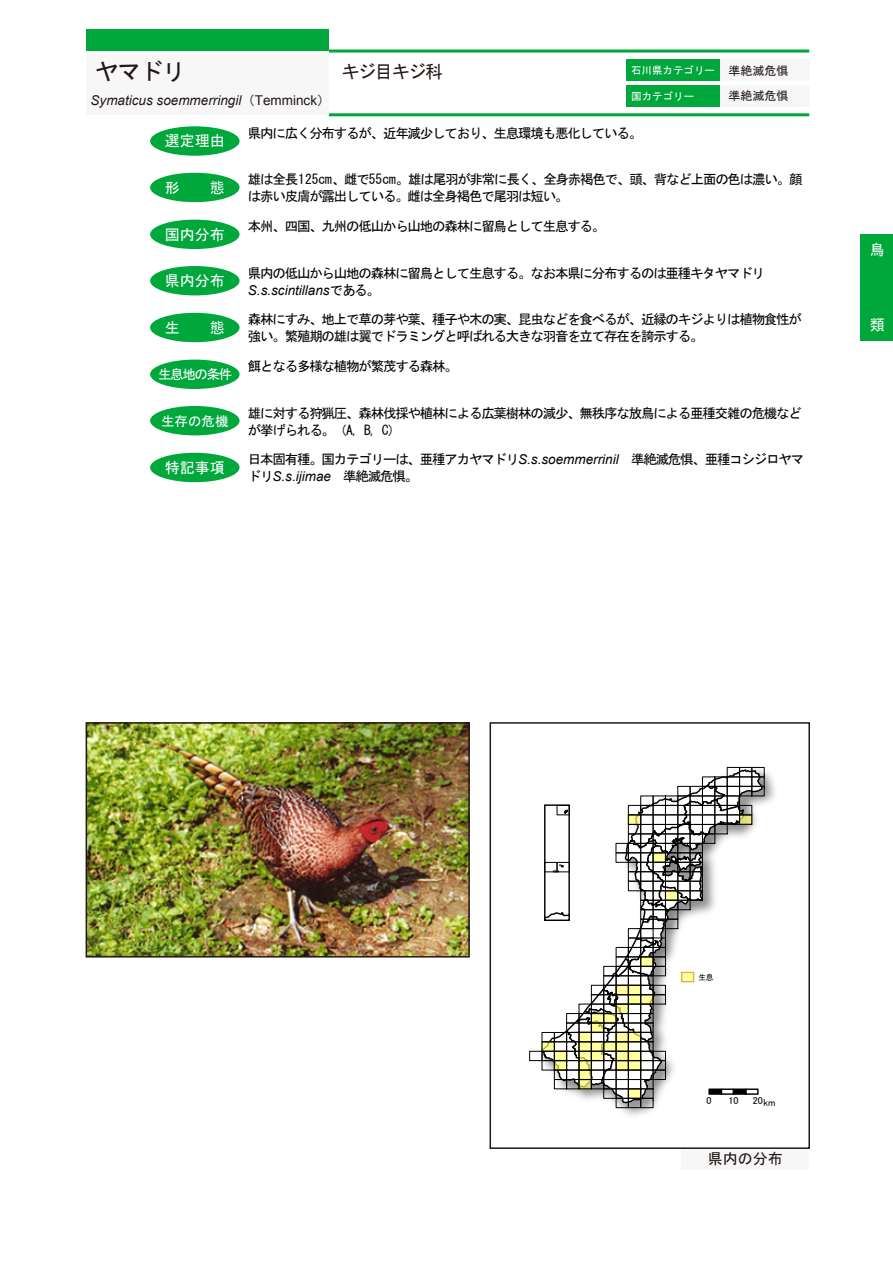
<style>
.page{position:relative;width:893px;height:1263px;background:#fff}
.page>*{position:absolute;margin:0;border:0;box-sizing:border-box;transform-origin:0 0}
.t1{font:24px "MS Gothic";color:#221815}
.t2{font:18px "MS Gothic";letter-spacing:-.07em;color:#221815}
.t3{font:15px "MS Gothic";color:#fff}
.t4{font:15px "MS Gothic";color:#221815}
.t5{font:13.5px/17px "MS Gothic";letter-spacing:-.09em;color:#040000}
.t6{font:italic 13.5px "Arial";color:#040000}
.t7{font:italic 13.5px "Arial";color:#221815}
.t8{font:13.5px "MS Gothic";letter-spacing:-.1em;color:#fff}
.t9{font:12px "MS Gothic";color:#221815}
.t10{font:10.5px "MS Gothic";color:#fff}
.t11{font:10.05px "MS UI Gothic";color:#000}
.t12{font:7.65px "MS UI Gothic";color:#000}
.s1{font-size:12px;color:#221815}
.s2{font-family:"MS Gothic";font-style:normal}
.s3{font-style:normal}
.s4{font-family:"Arial";font-style:italic}
</style>
<div class="page">
<div style="left:720px;top:60px;width:89px;height:21px;background:#f7f7f7"></div>
<hr style="left:329px;top:50px;width:480px;height:3px;background:#00a73b">
<hr style="left:329px;top:113px;width:480px;height:3px;background:#00a73b">
<div style="left:626px;top:60px;width:94px;height:21px;background:#00a73b"></div>
<div style="left:86px;top:30px;width:243px;height:21px;background:#00a73b"></div>
<div style="left:86px;top:51px;width:243px;height:64px;background:#f7f7f7"></div>
<div style="left:720px;top:85px;width:89px;height:21px;background:#f7f7f7"></div>
<div style="left:626px;top:85px;width:94px;height:21px;background:#00a73b"></div>
<div style="left:150px;top:220px;width:90px;height:29px;background:#00a73b;border-radius:50%"></div>
<div style="left:150px;top:266px;width:90px;height:29px;background:#00a73b;border-radius:50%"></div>
<div style="left:150px;top:173px;width:90px;height:29px;background:#00a73b;border-radius:50%"></div>
<div style="left:150px;top:126px;width:90px;height:30px;background:#00a73b;border-radius:50%"></div>
<div style="left:150px;top:313px;width:90px;height:29px;background:#00a73b;border-radius:50%"></div>
<div style="left:150px;top:406px;width:90px;height:29px;background:#00a73b;border-radius:50%"></div>
<div style="left:150px;top:453px;width:90px;height:29px;background:#00a73b;border-radius:50%"></div>
<div style="left:150px;top:360px;width:90px;height:29px;background:#00a73b;border-radius:50%"></div>
<div style="left:682px;top:1148px;width:127px;height:21px;background:#f7f7f7"></div>
<div style="left:860px;top:234px;width:33px;height:106px;background:#00a73b"></div>
<img style="left:89px;top:725px;width:378px;height:229px">
<div style="left:86px;top:722px;width:384px;height:235px;border:2px solid #221815"></div>
<div style="left:490px;top:722px;width:320px;height:427px;border:2px solid #221815"></div>
<img style="left:506px;top:766px;width:285px;height:383px">
<svg style="left:529px;top:767px;width:236px;height:341px"></svg>
<svg style="left:682px;top:972px;width:12px;height:10px"></svg>
<div style="left:709px;top:1089px;width:12px;height:5px;background:#000"></div>
<div style="left:708px;top:1088px;width:14px;height:7px;border:1px solid #000"></div>
<div style="left:721px;top:1088px;width:13px;height:7px;border:1px solid #000"></div>
<div style="left:733px;top:1089px;width:13px;height:5px;background:#000"></div>
<div style="left:733px;top:1088px;width:13px;height:7px;border:1px solid #000"></div>
<div style="left:745px;top:1088px;width:14px;height:7px;border:1px solid #000"></div>
<div style="left:638px;top:730px;width:76px;height:38px;background:#fff"></div>
<h1 class="t1" style="left:95px;top:60px;width:92px">ヤマドリ</h1>
<h2 class="t2" style="left:341px;top:63px;width:103px">キジ目キジ科</h2>
<p class="t10" style="left:631px;top:65px;width:159px">石川県カテゴリー <span class="s1">準絶滅危惧</span></p>
<p class="t10" style="left:631px;top:91px;width:64px">国カテゴリー</p>
<p class="t9" style="left:728px;top:89px;width:61px">準絶滅危惧</p>
<p class="t7" style="left:91px;top:92px;width:242px">Symaticus soemmerringil<span class="s2">（</span><span class="s3">Temminck</span><span class="s2">）</span></p>
<p class="t3" style="left:165px;top:134px;width:61px">選定理由</p>
<p class="t3" style="left:165px;top:180px;width:61px">形　　態</p>
<p class="t3" style="left:165px;top:227px;width:61px">国内分布</p>
<p class="t3" style="left:165px;top:273px;width:61px">県内分布</p>
<p class="t3" style="left:165px;top:320px;width:61px">生　　態</p>
<p class="t8" style="left:158px;top:368px;width:76px">生息地の条件</p>
<p class="t8" style="left:161px;top:414px;width:69px">生存の危機</p>
<p class="t3" style="left:165px;top:460px;width:61px">特記事項</p>
<p class="t5" style="left:248px;top:125px;width:396px">県内に広く分布するが、近年減少しており、生息環境も悪化している。</p>
<p class="t5" style="left:248px;top:171px;width:556px">雄は全長125cm、雌で55cm。雄は尾羽が非常に長く、全身赤褐色で、頭、背など上面の色は濃い。顔は赤い皮膚が露出している。雌は全身褐色で尾羽は短い。</p>
<p class="t5" style="left:248px;top:218px;width:359px">本州、四国、九州の低山から山地の森林に留鳥として生息する。</p>
<p class="t5" style="left:248px;top:264px;width:519px">県内の低山から山地の森林に留鳥として生息する。なお本県に分布するのは亜種キタヤマドリ</p>
<p class="t6" style="left:248px;top:281px;width:134px">S.s.scintillans<span class="s2">である。</span></p>
<p class="t5" style="left:248px;top:311px;width:556px">森林にすみ、地上で草の芽や葉、種子や木の実、昆虫などを食べるが、近縁のキジよりは植物食性が強い。繁殖期の雄は翼でドラミングと呼ばれる大きな羽音を立て存在を誇示する。</p>
<p class="t5" style="left:248px;top:358px;width:212px">餌となる多様な植物が繁茂する森林。</p>
<p class="t5" style="left:248px;top:404px;width:556px">雄に対する狩猟圧、森林伐採や植林による広葉樹林の減少、無秩序な放鳥による亜種交雑の危機などが挙げられる。（A，B，C）</p>
<p class="t5" style="left:248px;top:451px;width:558px">日本固有種。国カテゴリーは、亜種アカヤマドリ<span class="s4">S.s.soemmerrinil</span>　準絶滅危惧、亜種コシジロヤマ</p>
<p class="t6" style="left:248px;top:468px;width:172px"><span class="s2">ドリ</span>S.s.ijimae<span class="s2">　準絶滅危惧。</span></p>
<p class="t3" style="left:870px;top:242px;width:15px">鳥</p>
<p class="t3" style="left:870px;top:317px;width:16px">類</p>
<p class="t12" style="left:698px;top:974px;width:17px">生息</p>
<p class="t11" style="left:707px;top:1095px;width:7px">0</p>
<p class="t11" style="left:729px;top:1095px;width:12px">10</p>
<p class="t11" style="left:753px;top:1096px;width:24px">20km</p>
<p class="t4" style="left:708px;top:1151px;width:76px">県内の分布</p>
</div>
